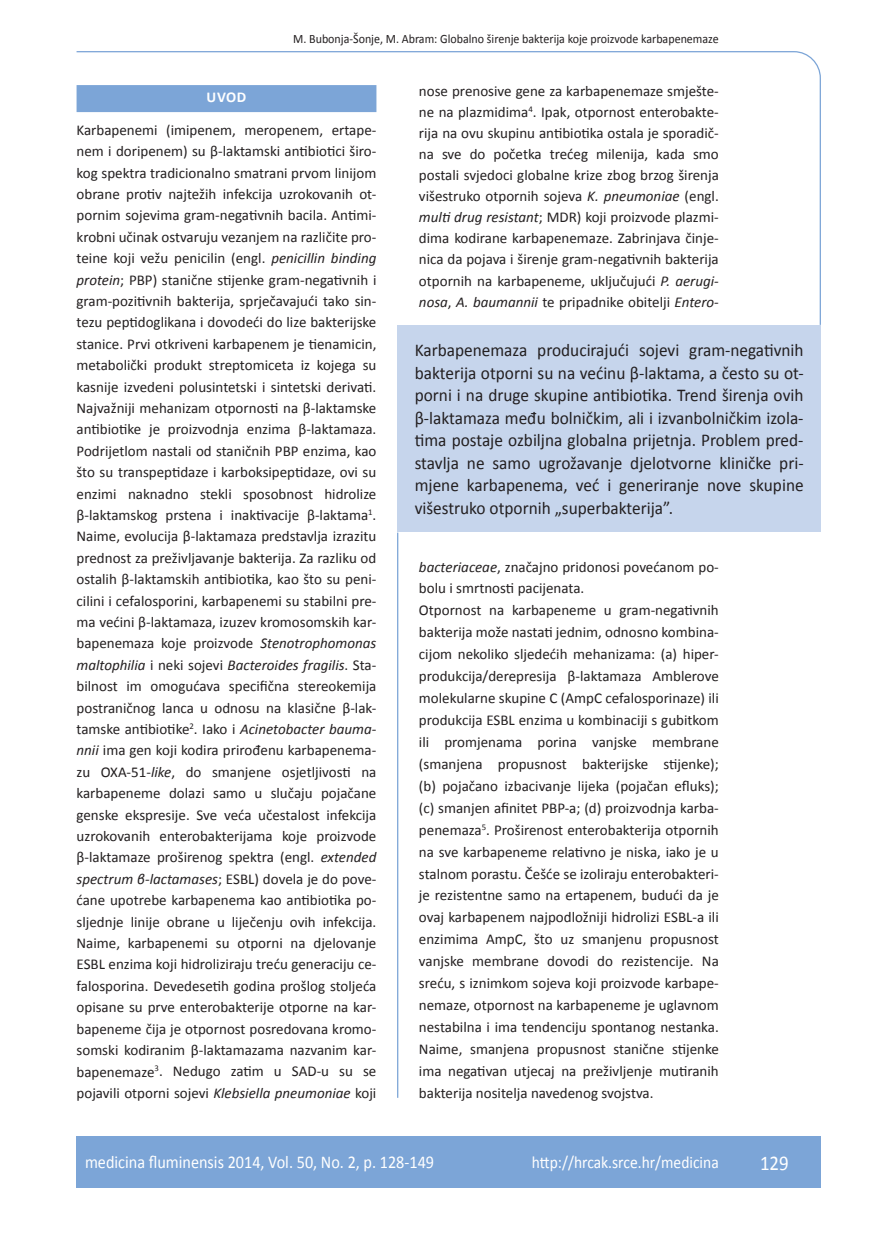
<style>
.page{position:relative;width:872px;height:1234px;background:#fff}
.page>*{position:absolute;margin:0;border:0;box-sizing:border-box;transform-origin:0 0}
.t1{font:21px "Calibri";color:#fff;scale:.9 1}
.t2{font:18px/22.5px "Calibri";color:#231f20;text-align:justify;scale:.96 1}
.t3{font:18px "Calibri";color:#fff;scale:.9 1}
.t4{font:17.25px "Calibri";color:#fff;scale:.9 1}
.t5{font:15px/21.5px "Calibri";color:#231f20;text-align:justify}
.t6{font:700 15px "Calibri";color:#fff}
.t7{font:12.75px "Calibri";color:#231f20;scale:.94 1}
.s1{font-style:italic}
</style>
<div class="page">
<svg style="left:76px;top:51px;width:745px;height:275px"></svg>
<hr style="left:397px;top:532px;width:1px;height:565px;background:#7ca5d7">
<div style="left:77px;top:1135px;width:744px;height:51px;background:#7ca5d7"></div>
<div style="left:77px;top:85px;width:299px;height:27px;background:#7ca5d7"></div>
<div style="left:398px;top:325px;width:422px;height:206px;background:#c6d5ec"></div>
<p class="t7" style="left:293px;top:30px;width:454px">M. Bubonja-Šonje, M. Abram: Globalno širenje bakterija koje proizvode karbapenemaze</p>
<p class="t6" style="left:207px;top:88px;width:41px">UVOD</p>
<p class="t5" style="left:77px;top:118px;width:301px">Karbapenemi (imipenem, meropenem, ertape&shy;nem i doripenem) su β-laktamski antibiotici širo&shy;kog spektra tradicionalno smatrani prvom linijom obrane protiv najtežih infekcija uzrokovanih ot&shy;pornim sojevima gram-negativnih bacila. Antimi&shy;krobni učinak ostvaruju vezanjem na različite pro&shy;teine koji vežu penicilin (engl. <span class="s1">penicillin binding protein</span>; PBP) stanične stijenke gram-negativnih i gram-pozitivnih bakterija, sprječavajući tako sin&shy;tezu peptidoglikana i dovodeći do lize bakterijske stanice. Prvi otkriveni karbapenem je tienamicin, metabolički produkt streptomiceta iz kojega su kasnije izvedeni polusintetski i sintetski derivati.<br>Najvažniji mehanizam otpornosti na β-laktamske antibiotike je proizvodnja enzima β-laktamaza.<br>Podrijetlom nastali od staničnih PBP enzima, kao što su transpeptidaze i karboksipeptidaze, ovi su enzimi naknadno stekli sposobnost hidrolize β-laktamskog prstena i inaktivacije β-laktama<sup>1</sup>.<br>Naime, evolucija β-laktamaza predstavlja izrazitu prednost za preživljavanje bakterija. Za razliku od ostalih β-laktamskih antibiotika, kao što su peni&shy;cilini i cefalosporini, karbapenemi su stabilni pre&shy;ma većini β-laktamaza, izuzev kromosomskih kar&shy;bapenemaza koje proizvode <span class="s1">Stenotrophomonas maltophilia</span> i neki sojevi <span class="s1">Bacteroides fragilis</span>. Sta&shy;bilnost im omogućava specifična stereokemija postraničnog lanca u odnosu na klasične β-lak&shy;tamske antibiotike<sup>2</sup>. Iako i <span class="s1">Acinetobacter bauma&shy;nnii</span> ima gen koji kodira prirođenu karbapenema&shy;zu OXA-51-<span class="s1">like</span>, do smanjene osjetljivosti na karbapeneme dolazi samo u slučaju pojačane genske ekspresije. Sve veća učestalost infekcija uzrokovanih enterobakterijama koje proizvode β-laktamaze proširenog spektra (engl. <span class="s1">extended spectrum β-lactamases</span>; ESBL) dovela je do pove&shy;ćane upotrebe karbapenema kao antibiotika po&shy;sljednje linije obrane u liječenju ovih infekcija.<br>Naime, karbapenemi su otporni na djelovanje ESBL enzima koji hidroliziraju treću generaciju ce&shy;falosporina. Devedesetih godina prošlog stoljeća opisane su prve enterobakterije otporne na kar&shy;bapeneme čija je otpornost posredovana kromo&shy;somski kodiranim β-laktamazama nazvanim kar&shy;bapenemaze<sup>3</sup>. Nedugo zatim u SAD-u su se pojavili otporni sojevi <span class="s1">Klebsiella pneumoniae</span> koji</p>
<p class="t5" style="left:419px;top:80px;width:301px;line-height:21px">nose prenosive gene za karbapenemaze smješte&shy;ne na plazmidima<sup>4</sup>. Ipak, otpornost enterobakte&shy;rija na ovu skupinu antibiotika ostala je sporadič&shy;na sve do početka trećeg milenija, kada smo postali svjedoci globalne krize zbog brzog širenja višestruko otpornih sojeva <span class="s1">K. pneumoniae</span> (engl. <span class="s1">multi drug resistant</span>; MDR) koji proizvode plazmi&shy;dima kodirane karbapenemaze. Zabrinjava činje&shy;nica da pojava i širenje gram-negativnih bakterija otpornih na karbapeneme, uključujući <span class="s1">P. aerugi&shy;nosa</span>, <span class="s1">A. baumannii</span> te pripadnike obitelji <span class="s1">Entero-</span></p>
<p class="t2" style="left:415px;top:338px;width:407px">Karbapenemaza producirajući sojevi gram-negativnih bakterija otporni su na većinu β-laktama, a često su ot&shy;porni i na druge skupine antibiotika. Trend širenja ovih β-laktamaza među bolničkim, ali i izvanbolničkim izola&shy;tima postaje ozbiljna globalna prijetnja. Problem pred&shy;stavlja ne samo ugrožavanje djelotvorne kliničke pri&shy;mjene karbapenema, već i generiranje nove skupine višestruko otpornih „superbakterija”.</p>
<p class="t5" style="left:419px;top:554px;width:301px;line-height:21.9px;text-align:left"><span class="s1">bacteriaceae</span>, značajno pridonosi povećanom po&shy;bolu i smrtnosti pacijenata.<br>Otpornost na karbapeneme u gram-negativnih bakterija može nastati jednim, odnosno kombina&shy;cijom nekoliko sljedećih mehanizama: (a) hiper&shy;produkcija/derepresija β-laktamaza Amblerove molekularne skupine C (AmpC cefalosporinaze) ili produkcija ESBL enzima u kombinaciji s gubitkom ili promjenama porina vanjske membrane (smanjena propusnost bakterijske stijenke); (b) pojačano izbacivanje lijeka (pojačan efluks); (c) smanjen afinitet PBP-a; (d) proizvodnja karba&shy;penemaza<sup>5</sup>. Proširenost enterobakterija otpornih na sve karbapeneme relativno je niska, iako je u stalnom porastu. Češće se izoliraju enterobakteri&shy;je rezistentne samo na ertapenem, budući da je ovaj karbapenem najpodložniji hidrolizi ESBL-a ili enzimima AmpC, što uz smanjenu propusnost vanjske membrane dovodi do rezistencije. Na sreću, s iznimkom sojeva koji proizvode karbape&shy;nemaze, otpornost na karbapeneme je uglavnom nestabilna i ima tendenciju spontanog nestanka.<br>Naime, smanjena propusnost stanične stijenke ima negativan utjecaj na preživljenje mutiranih bakterija nositelja navedenog svojstva.</p>
<p class="t3" style="left:85px;top:1150px;width:389px">medicina fluminensis 2014, Vol. 50, No. 2, p. 128-149</p>
<p class="t4" style="left:532px;top:1151px;width:209px">http://hrcak.srce.hr/medicina</p>
<h1 class="t1" style="left:760px;top:1149px;width:33px">129</h1>
</div>
